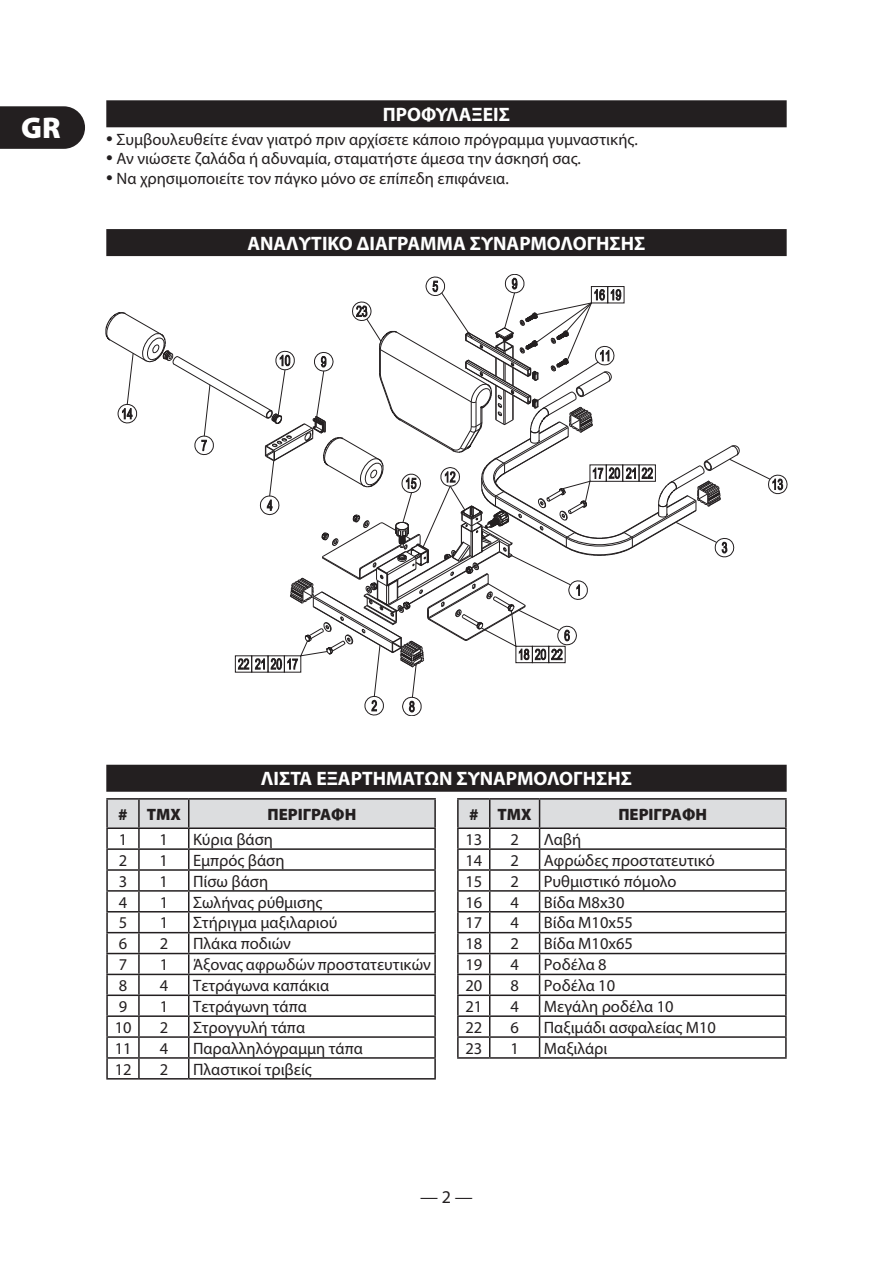
<style>
.page{position:relative;width:893px;height:1263px;background:#fff}
.page>*{position:absolute;margin:0;border:0;box-sizing:border-box;transform-origin:0 0}
.t1{font:900 30px "Myriad Pro";color:#fff}
.t2{font:700 19.5px "Myriad Pro";color:#fff}
.t3{font:18px "Myriad Pro";color:#231f20}
.t4{font:16.5px "Myriad Pro";color:#231f20}
.t5{font:900 16.5px "Myriad Pro";color:#231f20}
.s1{font-size:24px}
</style>
<div class="page">
<svg style="left:0;top:106px;width:85px;height:43px;background:#312d2e"></svg>
<div style="left:106px;top:100px;width:681px;height:27px;background:#231f20"></div>
<div style="left:106px;top:229px;width:681px;height:27px;background:#231f20"></div>
<div style="left:106px;top:765px;width:681px;height:27px;background:#231f20"></div>
<hr style="left:106px;top:798px;width:33px;height:2px;background:#231f20">
<hr style="left:139px;top:798px;width:50px;height:2px;background:#231f20">
<hr style="left:189px;top:798px;width:247px;height:2px;background:#231f20">
<hr style="left:106px;top:1078px;width:33px;height:1px;background:#231f20">
<hr style="left:139px;top:1078px;width:50px;height:1px;background:#231f20">
<hr style="left:189px;top:1078px;width:247px;height:1px;background:#231f20">
<svg style="left:106px;top:799px;width:330px;height:279px"></svg>
<hr style="left:106px;top:911px;width:33px;height:1px;background:#231f20">
<hr style="left:457px;top:798px;width:33px;height:2px;background:#231f20">
<hr style="left:490px;top:798px;width:50px;height:2px;background:#231f20">
<hr style="left:540px;top:798px;width:247px;height:2px;background:#231f20">
<svg style="left:457px;top:799px;width:330px;height:258px"></svg>
<hr style="left:457px;top:1057px;width:33px;height:2px;background:#231f20">
<hr style="left:490px;top:1057px;width:50px;height:2px;background:#231f20">
<hr style="left:540px;top:1057px;width:247px;height:2px;background:#231f20">
<svg style="left:106px;top:274px;width:681px;height:442px"></svg>
<h1 class="t1" style="left:21px;top:108px;width:41px">GR</h1>
<p class="t2" style="left:383px;top:102px;width:129px">ΠΡΟΦΥΛΑΞΕΙΣ</p>
<p class="t4" style="left:106px;top:129px;width:533px"><span class="s1">•</span> Συμβουλευθείτε έναν γιατρό πριν αρχίσετε κάποιο πρόγραμμα γυμναστικής.</p>
<p class="t4" style="left:106px;top:148px;width:476px"><span class="s1">•</span> Αν νιώσετε ζαλάδα ή αδυναμία, σταματήστε άμεσα την άσκησή σας.</p>
<p class="t4" style="left:106px;top:168px;width:404px"><span class="s1">•</span> Να χρησιμοποιείτε τον πάγκο μόνο σε επίπεδη επιφάνεια.</p>
<p class="t2" style="left:247px;top:230px;width:400px">ΑΝΑΛΥΤΙΚΟ ΔΙΑΓΡΑΜΜΑ ΣΥΝΑΡΜΟΛΟΓΗΣΗΣ</p>
<p class="t2" style="left:261px;top:766px;width:373px">ΛΙΣΤΑ ΕΞΑΡΤΗΜΑΤΩΝ ΣΥΝΑΡΜΟΛΟΓΗΣΗΣ</p>
<p class="t5" style="left:118px;top:803px;width:64px"># ΤΜΧ</p>
<p class="t5" style="left:268px;top:803px;width:90px">ΠΕΡΙΓΡΑΦΗ</p>
<p class="t4" style="left:119px;top:829px;width:10px">1</p>
<p class="t4" style="left:160px;top:829px;width:10px">1</p>
<p class="t4" style="left:193px;top:829px;width:82px">Κύρια βάση</p>
<p class="t4" style="left:119px;top:850px;width:10px">2</p>
<p class="t4" style="left:160px;top:850px;width:10px">1</p>
<p class="t4" style="left:193px;top:850px;width:93px">Εμπρός βάση</p>
<p class="t4" style="left:119px;top:871px;width:10px">3</p>
<p class="t4" style="left:160px;top:871px;width:10px">1</p>
<p class="t4" style="left:193px;top:871px;width:77px">Πίσω βάση</p>
<p class="t4" style="left:119px;top:892px;width:10px">4</p>
<p class="t4" style="left:160px;top:892px;width:10px">1</p>
<p class="t4" style="left:193px;top:892px;width:131px">Σωλήνας ρύθμισης</p>
<p class="t4" style="left:119px;top:913px;width:10px">5</p>
<p class="t4" style="left:160px;top:913px;width:10px">1</p>
<p class="t4" style="left:193px;top:913px;width:146px">Στήριγμα μαξιλαριού</p>
<p class="t4" style="left:119px;top:933px;width:10px">6</p>
<p class="t4" style="left:160px;top:933px;width:10px">2</p>
<p class="t4" style="left:193px;top:933px;width:99px">Πλάκα ποδιών</p>
<p class="t4" style="left:119px;top:954px;width:10px">7</p>
<p class="t4" style="left:160px;top:954px;width:10px">1</p>
<p class="t4" style="left:193px;top:954px;width:239px">Άξονας αφρωδών προστατευτικών</p>
<p class="t4" style="left:119px;top:975px;width:10px">8</p>
<p class="t4" style="left:160px;top:975px;width:10px">4</p>
<p class="t4" style="left:193px;top:975px;width:138px">Τετράγωνα καπάκια</p>
<p class="t4" style="left:119px;top:996px;width:10px">9</p>
<p class="t4" style="left:160px;top:996px;width:10px">1</p>
<p class="t4" style="left:193px;top:996px;width:115px">Τετράγωνη τάπα</p>
<p class="t4" style="left:115px;top:1017px;width:18px">10</p>
<p class="t4" style="left:160px;top:1017px;width:10px">2</p>
<p class="t4" style="left:193px;top:1017px;width:113px">Στρογγυλή τάπα</p>
<p class="t4" style="left:115px;top:1038px;width:18px">11</p>
<p class="t4" style="left:160px;top:1038px;width:10px">4</p>
<p class="t4" style="left:193px;top:1038px;width:171px">Παραλληλόγραμμη τάπα</p>
<p class="t4" style="left:115px;top:1059px;width:18px">12</p>
<p class="t4" style="left:160px;top:1059px;width:10px">2</p>
<p class="t4" style="left:193px;top:1059px;width:120px">Πλαστικοί τριβείς</p>
<p class="t5" style="left:469px;top:803px;width:64px"># ΤΜΧ</p>
<p class="t5" style="left:618px;top:803px;width:90px">ΠΕΡΙΓΡΑΦΗ</p>
<p class="t4" style="left:465px;top:829px;width:18px">13</p>
<p class="t4" style="left:510px;top:829px;width:10px">2</p>
<p class="t4" style="left:544px;top:829px;width:39px">Λαβή</p>
<p class="t4" style="left:465px;top:850px;width:18px">14</p>
<p class="t4" style="left:510px;top:850px;width:10px">2</p>
<p class="t4" style="left:544px;top:850px;width:172px">Αφρώδες προστατευτικό</p>
<p class="t4" style="left:465px;top:871px;width:18px">15</p>
<p class="t4" style="left:510px;top:871px;width:10px">2</p>
<p class="t4" style="left:544px;top:871px;width:134px">Ρυθμιστικό πόμολο</p>
<p class="t4" style="left:465px;top:892px;width:18px">16</p>
<p class="t4" style="left:510px;top:892px;width:10px">4</p>
<p class="t4" style="left:544px;top:892px;width:82px">Βίδα M8x30</p>
<p class="t4" style="left:465px;top:913px;width:18px">17</p>
<p class="t4" style="left:510px;top:913px;width:10px">4</p>
<p class="t4" style="left:544px;top:913px;width:91px">Βίδα M10x55</p>
<p class="t4" style="left:465px;top:933px;width:18px">18</p>
<p class="t4" style="left:510px;top:933px;width:10px">2</p>
<p class="t4" style="left:544px;top:933px;width:91px">Βίδα M10x65</p>
<p class="t4" style="left:465px;top:954px;width:18px">19</p>
<p class="t4" style="left:510px;top:954px;width:10px">4</p>
<p class="t4" style="left:544px;top:954px;width:64px">Ροδέλα 8</p>
<p class="t4" style="left:465px;top:975px;width:18px">20</p>
<p class="t4" style="left:510px;top:975px;width:10px">8</p>
<p class="t4" style="left:544px;top:975px;width:73px">Ροδέλα 10</p>
<p class="t4" style="left:465px;top:996px;width:18px">21</p>
<p class="t4" style="left:510px;top:996px;width:10px">4</p>
<p class="t4" style="left:544px;top:996px;width:131px">Μεγάλη ροδέλα 10</p>
<p class="t4" style="left:465px;top:1017px;width:18px">22</p>
<p class="t4" style="left:510px;top:1017px;width:10px">6</p>
<p class="t4" style="left:544px;top:1017px;width:174px">Παξιμάδι ασφαλείας Μ10</p>
<p class="t4" style="left:465px;top:1038px;width:18px">23</p>
<p class="t4" style="left:510px;top:1038px;width:10px">1</p>
<p class="t4" style="left:544px;top:1038px;width:65px">Μαξιλάρι</p>
<p class="t3" style="left:420px;top:1186px;width:54px">— 2 —</p>
</div>
